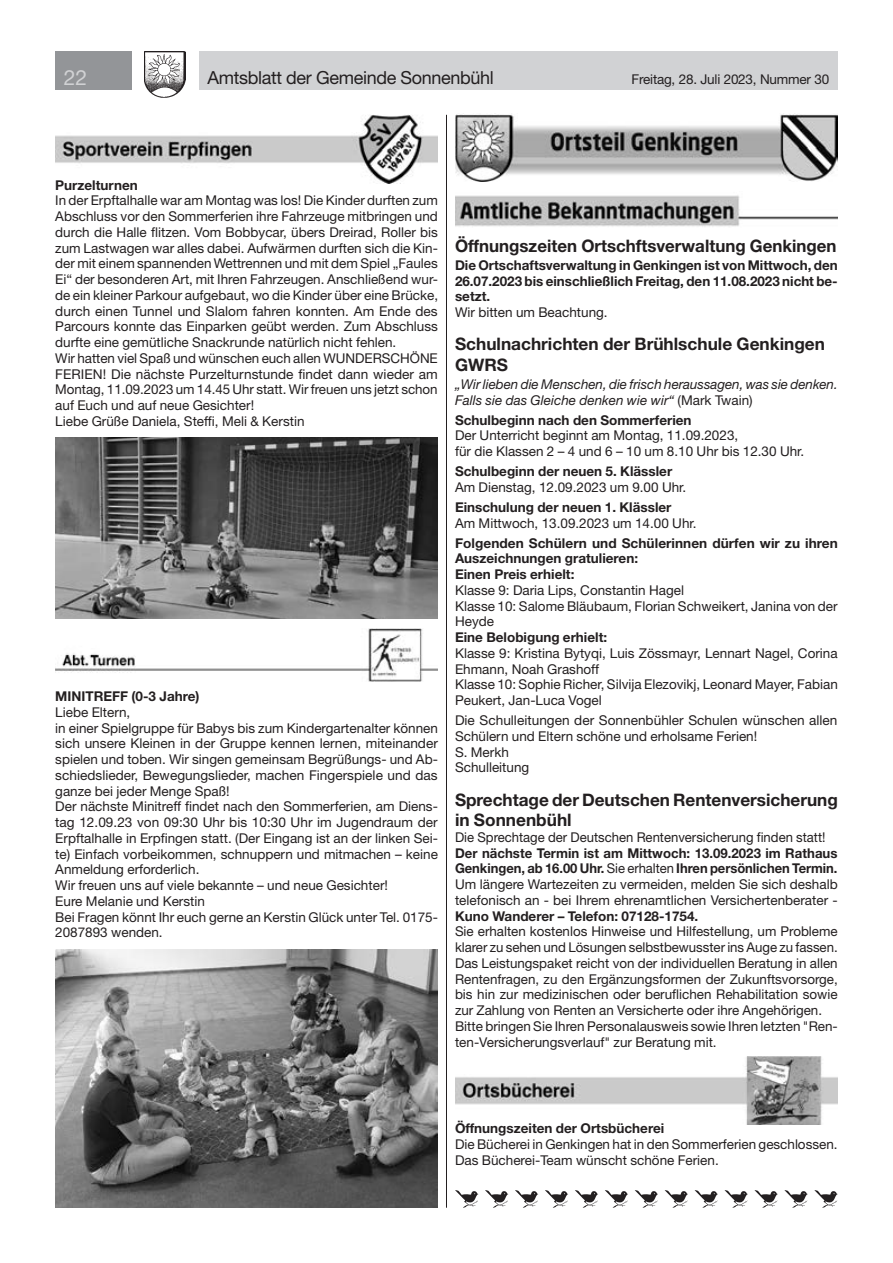
<style>
.page{position:relative;width:893px;height:1263px;background:#fff}
.page>*{position:absolute;margin:0;border:0;box-sizing:border-box;transform-origin:0 0}
.t1{font:21px "Helvetica Neue LT Std";color:#d1d2d4}
.t2{font:18px "Helvetica Neue LT Std";letter-spacing:-.02em;color:#231f20}
.t3{font:700 17.25px/20.5px "Helvetica Neue LT Std";color:#231f20}
.t4{font:13.5px/15.8px "Helvetica Neue LT Std";color:#231f20}
.t5{font:700 13.5px/15.8px "Helvetica Neue LT Std";color:#231f20;text-align:justify}
.t6{font:13.5px/15.8px "Helvetica Neue LT Std";color:#231f20;text-align:justify;scale:.96 1}
.t7{font:italic 13.5px/15.8px "Helvetica Neue LT Std";color:#231f20}
.s1{font-style:normal}
.s2{font-weight:700}
</style>
<div class="page">
<div style="left:199px;top:51px;width:639px;height:38px;background:#d1d2d4"></div>
<div style="left:55px;top:51px;width:77px;height:38px;background:#939598"></div>
<img style="left:145px;top:51px;width:41px;height:47px">
<img style="left:55px;top:115px;width:383px;height:69px">
<img style="left:55px;top:438px;width:383px;height:180px">
<img style="left:55px;top:628px;width:383px;height:53px">
<img style="left:55px;top:949px;width:383px;height:259px">
<img style="left:455px;top:114px;width:383px;height:68px">
<img style="left:455px;top:195px;width:383px;height:32px">
<img style="left:455px;top:1056px;width:383px;height:68px">
<hr style="left:446px;top:115px;width:1px;height:1093px;background:#231f20">
<svg style="left:515px;top:1190px;width:23px;height:18px"></svg>
<svg style="left:485px;top:1190px;width:23px;height:18px"></svg>
<svg style="left:455px;top:1190px;width:23px;height:18px"></svg>
<svg style="left:605px;top:1190px;width:23px;height:18px"></svg>
<svg style="left:575px;top:1190px;width:23px;height:18px"></svg>
<svg style="left:545px;top:1190px;width:23px;height:18px"></svg>
<svg style="left:694px;top:1190px;width:24px;height:18px"></svg>
<svg style="left:665px;top:1190px;width:23px;height:18px"></svg>
<svg style="left:635px;top:1190px;width:23px;height:18px"></svg>
<svg style="left:784px;top:1190px;width:24px;height:18px"></svg>
<svg style="left:754px;top:1190px;width:24px;height:18px"></svg>
<svg style="left:724px;top:1190px;width:24px;height:18px"></svg>
<svg style="left:814px;top:1190px;width:24px;height:18px"></svg>
<h1 class="t1" style="left:64px;top:65px;width:25px">22</h1>
<h2 class="t2" style="left:207px;top:67px;width:288px">Amtsblatt der Gemeinde Sonnenbühl</h2>
<p class="t4" style="left:632px;top:71px;width:199px">Freitag, 28. Juli 2023, Nummer 30</p>
<p class="t5" style="left:55px;top:177px;width:84px">Purzelturnen</p>
<p class="t4" style="left:55px;top:193px;width:384px">In der Erpftalhalle war am Montag was los! Die Kinder durften zum Abschluss vor den Sommerferien ihre Fahrzeuge mitbringen und durch die Halle flitzen. Vom Bobbycar, übers Dreirad, Roller bis zum Lastwagen war alles dabei. Aufwärmen durften sich die Kin&shy;der mit einem spannenden Wettrennen und mit dem Spiel „Faules Ei“ der besonderen Art, mit Ihren Fahrzeugen. Anschließend wur&shy;de ein kleiner Parkour aufgebaut, wo die Kinder über eine Brücke, durch einen Tunnel und Slalom fahren konnten. Am Ende des Parcours konnte das Einparken geübt werden. Zum Abschluss durfte eine gemütliche Snackrunde natürlich nicht fehlen.<br>Wir hatten viel Spaß und wünschen euch allen WUNDERSCHÖNE FERIEN! Die nächste Purzelturnstunde findet dann wieder am Montag, 11.09.2023 um 14.45 Uhr statt. Wir freuen uns jetzt schon auf Euch und auf neue Gesichter!<br>Liebe Grüße Daniela, Steffi, Meli &amp; Kerstin</p>
<p class="t5" style="left:55px;top:688px;width:146px">MINITREFF (0-3 Jahre)</p>
<p class="t4" style="left:55px;top:704px;width:384px">Liebe Eltern,<br>in einer Spielgruppe für Babys bis zum Kindergartenalter können sich unsere Kleinen in der Gruppe kennen lernen, miteinander spielen und toben. Wir singen gemeinsam Begrüßungs- und Ab&shy;schiedslieder, Bewegungslieder, machen Fingerspiele und das ganze bei jeder Menge Spaß!<br>Der nächste Minitreff findet nach den Sommerferien, am Diens&shy;tag 12.09.23 von 09:30 Uhr bis 10:30 Uhr im Jugendraum der Erpftalhalle in Erpfingen statt. (Der Eingang ist an der linken Sei&shy;te) Einfach vorbeikommen, schnuppern und mitmachen – keine Anmeldung erforderlich.<br>Wir freuen uns auf viele bekannte – und neue Gesichter!<br>Eure Melanie und Kerstin<br>Bei Fragen könnt Ihr euch gerne an Kerstin Glück unter Tel. 0175- 2087893 wenden.</p>
<p class="t3" style="left:455px;top:235px;width:383px">Öffnungszeiten Ortschftsverwaltung Genkingen</p>
<p class="t5" style="left:455px;top:257px;width:384px">Die Ortschaftsverwaltung in Genkingen ist von Mittwoch, den 26.07.2023 bis einschließlich Freitag, den 11.08.2023 nicht be&shy;setzt.</p>
<p class="t4" style="left:455px;top:304px;width:154px">Wir bitten um Beachtung.</p>
<p class="t3" style="left:455px;top:334px;width:372px">Schulnachrichten der Brühlschule Genkingen<br>GWRS</p>
<p class="t7" style="left:455px;top:376px;width:384px">„Wir lieben die Menschen, die frisch heraussagen, was sie denken.<br>Falls sie das Gleiche denken wie wir“ <span class="s1">(Mark Twain)</span></p>
<p class="t5" style="left:455px;top:412px;width:238px">Schulbeginn nach den Sommerferien</p>
<p class="t4" style="left:455px;top:427px;width:351px">Der Unterricht beginnt am Montag, 11.09.2023,<br>für die Klassen 2 – 4 und 6 – 10 um 8.10 Uhr bis 12.30 Uhr.</p>
<p class="t5" style="left:455px;top:463px;width:219px">Schulbeginn der neuen 5. Klässler</p>
<p class="t4" style="left:455px;top:479px;width:233px">Am Dienstag, 12.09.2023 um 9.00 Uhr.</p>
<p class="t5" style="left:455px;top:499px;width:218px">Einschulung der neuen 1. Klässler</p>
<p class="t4" style="left:455px;top:515px;width:243px">Am Mittwoch, 13.09.2023 um 14.00 Uhr.</p>
<p class="t5" style="left:455px;top:535px;width:384px;text-align:left">Folgenden Schülern und Schülerinnen dürfen wir zu ihren<br>Auszeichnungen gratulieren:<br>Einen Preis erhielt:</p>
<p class="t4" style="left:455px;top:582px;width:384px">Klasse 9: Daria Lips, Constantin Hagel<br>Klasse 10: Salome Bläubaum, Florian Schweikert, Janina von der<br>Heyde</p>
<p class="t5" style="left:455px;top:629px;width:154px">Eine Belobigung erhielt:</p>
<p class="t4" style="left:455px;top:645px;width:384px">Klasse 9: Kristina Bytyqi, Luis Zössmayr, Lennart Nagel, Corina Ehmann, Noah Grashoff<br>Klasse 10: Sophie Richer, Silvija Elezovikj, Leonard Mayer, Fabian Peukert, Jan-Luca Vogel</p>
<p class="t4" style="left:455px;top:712px;width:384px">Die Schulleitungen der Sonnenbühler Schulen wünschen allen Schülern und Eltern schöne und erholsame Ferien!<br>S. Merkh<br>Schulleitung</p>
<p class="t3" style="left:455px;top:789px;width:384px">Sprechtage der Deutschen Rentenversicherung in Sonnenbühl</p>
<p class="t4" style="left:455px;top:829px;width:372px">Die Sprechtage der Deutschen Rentenversicherung finden statt!</p>
<p class="t6" style="left:455px;top:845px;width:400px"><span class="s2">Der nächste Termin ist am Mittwoch: 13.09.2023 im Rathaus Genkingen, ab 16.00 Uhr.</span> Sie erhalten <span class="s2">Ihren persönlichen Termin.<br></span>Um längere Wartezeiten zu vermeiden, melden Sie sich deshalb telefonisch an - bei Ihrem ehrenamtlichen Versichertenberater -</p>
<p class="t5" style="left:455px;top:908px;width:245px">Kuno Wanderer – Telefon: 07128-1754.</p>
<p class="t4" style="left:455px;top:923px;width:384px">Sie erhalten kostenlos Hinweise und Hilfestellung, um Probleme klarer zu sehen und Lösungen selbstbewusster ins Auge zu fassen.<br>Das Leistungspaket reicht von der individuellen Beratung in allen Rentenfragen, zu den Ergänzungsformen der Zukunftsvorsorge, bis hin zur medizinischen oder beruflichen Rehabilitation sowie zur Zahlung von Renten an Versicherte oder ihre Angehörigen.<br>Bitte bringen Sie Ihren Personalausweis sowie Ihren letzten "Ren&shy;ten-Versicherungsverlauf" zur Beratung mit.</p>
<p class="t5" style="left:455px;top:1120px;width:211px">Öffnungszeiten der Ortsbücherei</p>
<p class="t4" style="left:455px;top:1136px;width:384px">Die Bücherei in Genkingen hat in den Sommerferien geschlossen.<br>Das Bücherei-Team wünscht schöne Ferien.</p>
</div>
